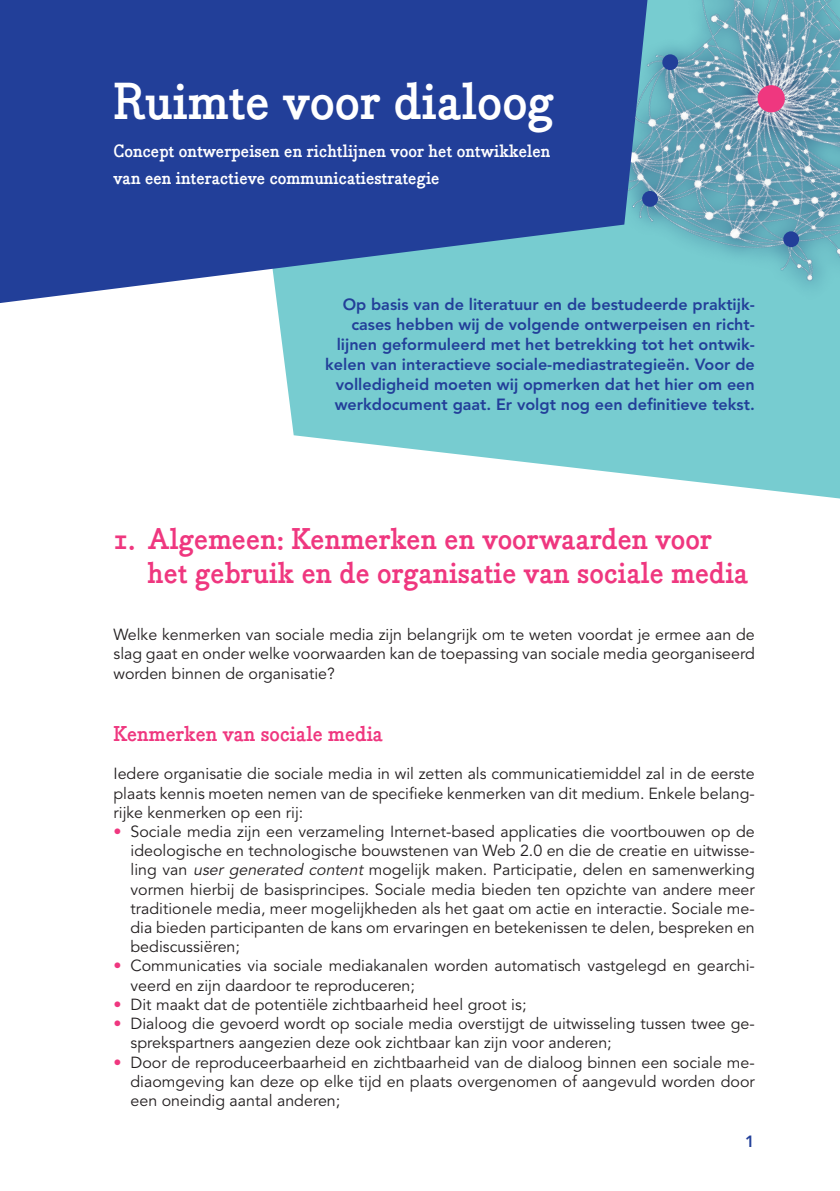
<style>
.page{position:relative;width:840px;height:1191px;background:#fff}
.page>*{position:absolute;margin:0;border:0;box-sizing:border-box;transform-origin:0 0}
.t1{font:700 48.4px "NHL Slab";color:#fff}
.t2{font:700 28px/33.6px "NHL Slab";color:#ef377f}
.t3{font:700 20px "NHL Slab";color:#ef377f}
.t4{font:700 16.6px/27.4px "NHL Slab";color:#fff}
.t5{font:16px/19.2px "NHL Basic";color:#231f20;text-align:justify}
.t6{font:700 16px/20px "NHL Basic";color:#223f99;text-align:right}
.s1{font-weight:700;color:#ef377f}
.s2{font-style:italic}
</style>
<div class="page">
<svg style="left:277px;top:303px;width:562px;height:195px;fill:#77ccd0"></svg>
<img style="left:595px;top:0;width:244px;height:306px">
<div style="left:757px;top:85px;width:27px;height:27px;background:#ef377f;border-radius:50%"></div>
<div style="left:662px;top:54px;width:15px;height:16px;background:#223f99;border-radius:50%"></div>
<div style="left:641px;top:191px;width:16px;height:16px;background:#223f99;border-radius:50%"></div>
<div style="left:782px;top:231px;width:16px;height:16px;background:#223f99;border-radius:50%"></div>
<svg style="left:0;top:0;width:647px;height:303px;background:#3154a2"></svg>
<h1 class="t1" style="left:113px;top:69px;width:442px">Ruimte voor dialoog</h1>
<p class="t4" style="left:113px;top:137px;width:438px">Concept ontwerpeisen en richtlijnen voor het ontwikkelen van een interactieve communicatiestrategie</p>
<p class="t6" style="left:325px;top:294px;width:431px">Op basis van de literatuur en de bestudeerde praktijk&shy;cases hebben wij de volgende ontwerpeisen en richt&shy;lijnen geformuleerd met het betrekking tot het ontwik&shy;kelen van interactieve sociale-mediastrategieën. Voor de volledigheid moeten wij opmerken dat het hier om een werkdocument gaat. Er volgt nog een definitieve tekst.</p>
<h2 class="t2" style="left:147px;top:522px;width:602px;text-indent:-34px">1. Algemeen: Kenmerken en voorwaarden voor het gebruik en de organisatie van sociale media</h2>
<p class="t5" style="left:113px;top:625px;width:642px">Welke kenmerken van sociale media zijn belangrijk om te weten voordat je ermee aan de slag gaat en onder welke voorwaarden kan de toepassing van sociale media georganiseerd worden binnen de organisatie?</p>
<p class="t3" style="left:113px;top:720px;width:271px">Kenmerken van sociale media</p>
<p class="t5" style="left:113px;top:764px;width:642px">Iedere organisatie die sociale media in wil zetten als communicatiemiddel zal in de eerste plaats kennis moeten nemen van de specifieke kenmerken van dit medium. Enkele belang&shy;rijke kenmerken op een rij:</p>
<p class="t5" style="left:130px;top:822px;width:625px;text-indent:-17px"><span class="s1">•</span> Sociale media zijn een verzameling Internet-based applicaties die voortbouwen op de ideologische en technologische bouwstenen van Web 2.0 en die de creatie en uitwisse&shy;ling van <span class="s2">user generated content</span> mogelijk maken. Participatie, delen en samenwerking vormen hierbij de basisprincipes. Sociale media bieden ten opzichte van andere meer traditionele media, meer mogelijkheden als het gaat om actie en interactie. Sociale me&shy;dia bieden participanten de kans om ervaringen en betekenissen te delen, bespreken en bediscussiëren;</p>
<p class="t5" style="left:130px;top:956px;width:625px;text-indent:-17px"><span class="s1">•</span> Communicaties via sociale mediakanalen worden automatisch vastgelegd en gearchi&shy;veerd en zijn daardoor te reproduceren;</p>
<p class="t5" style="left:113px;top:995px;width:414px"><span class="s1">•</span> Dit maakt dat de potentiële zichtbaarheid heel groot is;</p>
<p class="t5" style="left:130px;top:1014px;width:625px;text-indent:-17px"><span class="s1">•</span> Dialoog die gevoerd wordt op sociale media overstijgt de uitwisseling tussen twee ge&shy;sprekspartners aangezien deze ook zichtbaar kan zijn voor anderen;</p>
<p class="t5" style="left:130px;top:1052px;width:625px;text-indent:-17px"><span class="s1">•</span> Door de reproduceerbaarheid en zichtbaarheid van de dialoog binnen een sociale me&shy;diaomgeving kan deze op elke tijd en plaats overgenomen of aangevuld worden door een oneindig aantal anderen;</p>
<p class="t6" style="left:744px;top:1130px;width:11px">1</p>
</div>
